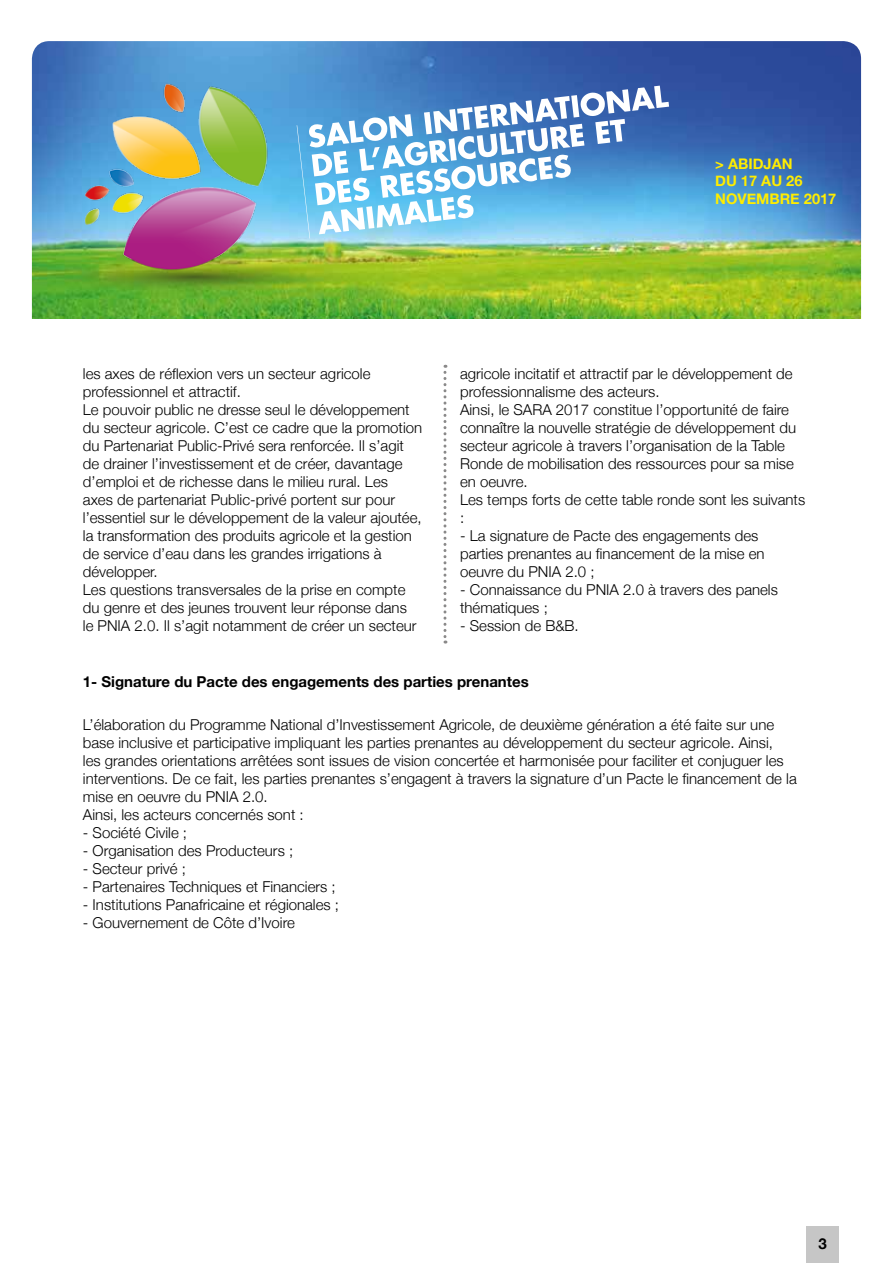
<style>
.page{position:relative;width:893px;height:1263px;background:#fff}
.page>*{position:absolute;margin:0;border:0;box-sizing:border-box;transform-origin:0 0}
.t1{font:300 15px/18px "Helvetica Neue";color:#000}
.t2{font:700 15px "Helvetica Neue";color:#000}
.t3{font:700 14.7px/17.5px "Helvetica Neue";color:#ffed00}
</style>
<div class="page">
<img style="left:32px;top:41px;width:829px;height:278px">
<img style="left:32px;top:54px;width:389px;height:250px">
<svg style="left:297px;top:86px;width:372px;height:153px"></svg>
<div style="left:806px;top:1227px;width:33px;height:36px;background:#c6c6c6"></div>
<svg style="left:443px;top:365px;width:3px;height:278px"></svg>
<p class="t3" style="left:715px;top:154px;width:123px">&gt; ABIDJAN<br>DU 17 AU 26<br>NOVEMBRE 2017</p>
<p class="t1" style="left:83px;top:364px;width:341px">les axes de réflexion vers un secteur agricole professionnel et attractif.<br>Le pouvoir public ne dresse seul le développement du secteur agricole. C’est ce cadre que la promotion du Partenariat Public-Privé sera renforcée. Il s’agit de drainer l’investissement et de créer, davantage d’emploi et de richesse dans le milieu rural. Les<br>axes de partenariat Public-privé portent sur pour l’essentiel sur le développement de la valeur ajoutée, la transformation des produits agricole et la gestion de service d’eau dans les grandes irrigations à développer.<br>Les questions transversales de la prise en compte du genre et des jeunes trouvent leur réponse dans<br>le PNIA 2.0. Il s’agit notamment de créer un secteur</p>
<p class="t1" style="left:460px;top:364px;width:347px">agricole incitatif et attractif par le développement de professionnalisme des acteurs.<br>Ainsi, le SARA 2017 constitue l’opportunité de faire connaître la nouvelle stratégie de développement du secteur agricole à travers l’organisation de la Table Ronde de mobilisation des ressources pour sa mise en oeuvre.<br>Les temps forts de cette table ronde sont les suivants :</p>
<p class="t1" style="left:460px;top:526px;width:306px">- La signature de Pacte des engagements des parties prenantes au financement de la mise en oeuvre du PNIA 2.0 ;</p>
<p class="t1" style="left:460px;top:580px;width:319px">- Connaissance du PNIA 2.0 à travers des panels thématiques ;</p>
<p class="t1" style="left:460px;top:616px;width:120px">- Session de B&amp;B.</p>
<p class="t2" style="left:83px;top:668px;width:447px">1- Signature du Pacte des engagements des parties prenantes</p>
<p class="t1" style="left:83px;top:714px;width:715px">L’élaboration du Programme National d’Investissement Agricole, de deuxième génération a été faite sur une base inclusive et participative impliquant les parties prenantes au développement du secteur agricole. Ainsi,<br>les grandes orientations arrêtées sont issues de vision concertée et harmonisée pour faciliter et conjuguer les interventions. De ce fait, les parties prenantes s’engagent à travers la signature d’un Pacte le financement de la mise en oeuvre du PNIA 2.0.<br>Ainsi, les acteurs concernés sont :</p>
<p class="t1" style="left:83px;top:822px;width:106px">- Société Civile ;</p>
<p class="t1" style="left:83px;top:840px;width:212px">- Organisation des Producteurs ;</p>
<p class="t1" style="left:83px;top:858px;width:105px">- Secteur privé ;</p>
<p class="t1" style="left:83px;top:876px;width:254px">- Partenaires Techniques et Financiers ;</p>
<p class="t1" style="left:83px;top:894px;width:258px">- Institutions Panafricaine et régionales ;</p>
<p class="t1" style="left:83px;top:912px;width:214px">- Gouvernement de Côte d’Ivoire</p>
<p class="t2" style="left:818px;top:1230px;width:10px">3</p>
</div>
